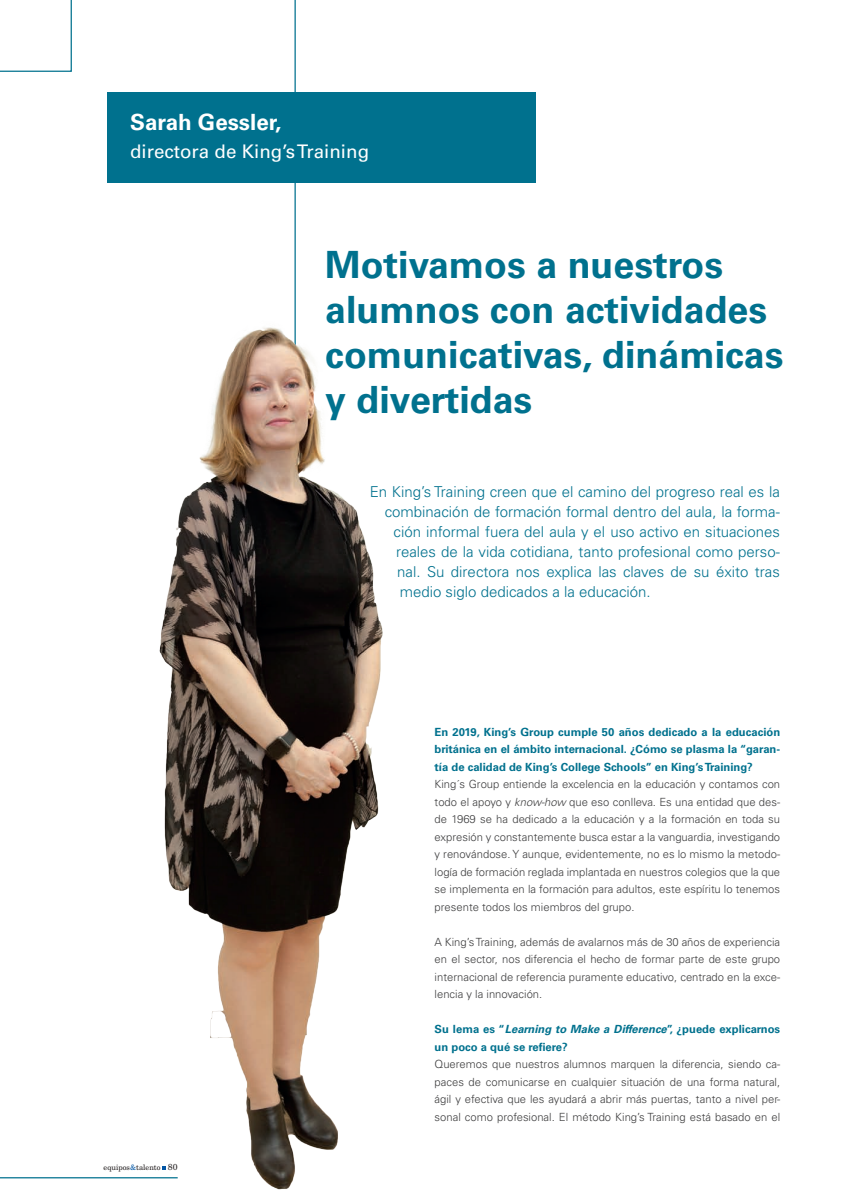
<style>
.page{position:relative;width:851px;height:1204px;background:#fff}
.page>*{position:absolute;margin:0;border:0;box-sizing:border-box;transform-origin:0 0}
.FITXA_Empresa{font:700 37.5px/45px "Univers LT";color:#00718e}
.TEXT{font:700 22.38px "Univers LT";color:#fff}
.TEXT-2{font:18.75px "Univers LT";color:#fff}
.Capçalera_numero{font:300 15px "Univers LT";color:#00718e}
.TEXT-3{font:300 11.25px/17.5px "Univers LT";color:#3e3e3f;text-align:justify}
.PREGUNTA{font:700 11.25px/17.5px "Univers LT";color:#00718e;text-align:justify}
.t1{font:7.5px "New Century Schlbk LT";color:#231f20}
.s1{color:#0155a5}
.s2{font-size:8.75px}
.s3{font-style:italic}
</style>
<div class="page">
<hr style="left:0;top:1177px;width:178px;height:1px;background:#00718e">
<hr style="left:294px;top:0;width:2px;height:549px;background:#00718e">
<div style="left:107px;top:92px;width:428px;height:91px;background:#00718e"></div>
<img style="left:84px;top:280px;width:299px;height:910px">
<svg style="left:0;top:0;width:72px;height:72px"></svg>
<p class="TEXT" style="left:130px;top:109px;width:153px">Sarah Gessler,</p>
<p class="TEXT-2" style="left:130px;top:140px;width:240px">directora de King’s Training</p>
<p class="FITXA_Empresa" style="left:325px;top:242px;width:460px">Motivamos a nuestros alumnos con actividades comunicativas, dinámicas y divertidas</p>
<p class="Capçalera_numero" style="left:370px;top:483px;width:411px">En King’s Training creen que el camino del progreso real es la</p>
<p class="Capçalera_numero" style="left:385px;top:503px;width:396px">combinación de formación formal dentro del aula, la forma-</p>
<p class="Capçalera_numero" style="left:393px;top:523px;width:388px">ción informal fuera del aula y el uso activo en situaciones</p>
<p class="Capçalera_numero" style="left:396px;top:543px;width:385px">reales de la vida cotidiana, tanto profesional como perso-</p>
<p class="Capçalera_numero" style="left:397px;top:563px;width:384px">nal. Su directora nos explica las claves de su éxito tras</p>
<p class="Capçalera_numero" style="left:400px;top:583px;width:252px">medio siglo dedicados a la educación.</p>
<p class="t1" style="left:104px;top:1162px;width:76px">equipos<span class="s1">&amp;</span>talento <span class="s2">80</span></p>
<p class="PREGUNTA" style="left:434px;top:723px;width:347px">En 2019, King’s Group cumple 50 años dedicado a la educación británica en el ámbito internacional. ¿Cómo se plasma la “garan&shy;tía de calidad de King’s College Schools” en King’s Training?</p>
<p class="TEXT-3" style="left:434px;top:775px;width:347px">King´s Group entiende la excelencia en la educación y contamos con todo el apoyo y <span class="s3">know-how</span> que eso conlleva. Es una entidad que des&shy;de 1969 se ha dedicado a la educación y a la formación en toda su expresión y constantemente busca estar a la vanguardia, investigando y renovándose. Y aunque, evidentemente, no es lo mismo la metodo&shy;logía de formación reglada implantada en nuestros colegios que la que se implementa en la formación para adultos, este espíritu lo tenemos presente todos los miembros del grupo.</p>
<p class="TEXT-3" style="left:434px;top:933px;width:347px">A King’s Training, además de avalarnos más de 30 años de experiencia en el sector, nos diferencia el hecho de formar parte de este grupo internacional de referencia puramente educativo, centrado en la exce&shy;lencia y la innovación.</p>
<p class="PREGUNTA" style="left:434px;top:1020px;width:347px">Su lema es “<span class="s3">Learning to Make a Difference</span>”, ¿puede explicarnos un poco a qué se refiere?</p>
<p class="TEXT-3" style="left:434px;top:1055px;width:347px">Queremos que nuestros alumnos marquen la diferencia, siendo ca&shy;paces de comunicarse en cualquier situación de una forma natural, ágil y efectiva que les ayudará a abrir más puertas, tanto a nivel per&shy;sonal como profesional. El método King’s Training está basado en el</p>
</div>
